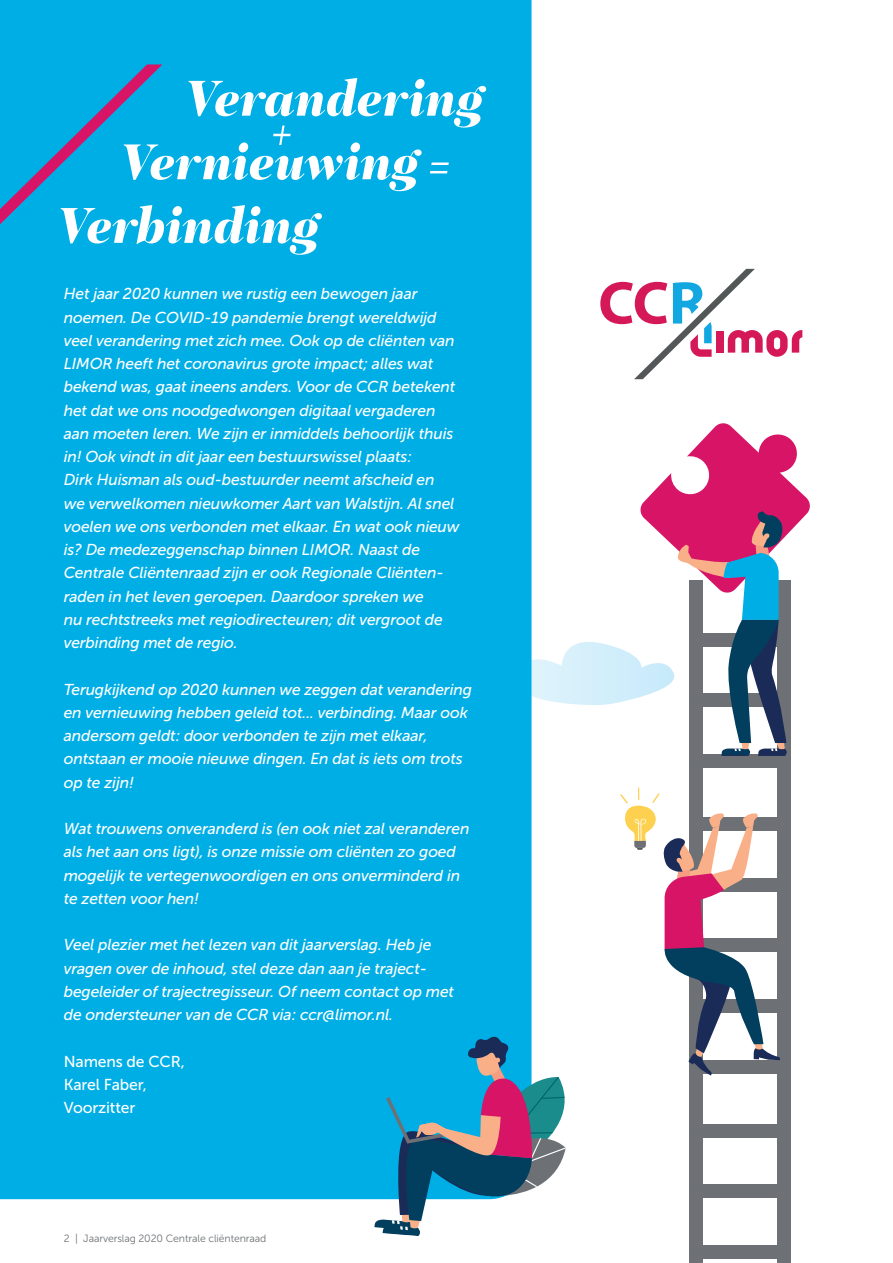
<style>
.page{position:relative;width:893px;height:1263px;background:#fff}
.page>*{position:absolute;margin:0;border:0;box-sizing:border-box;transform-origin:0 0}
.t1{font:italic 900 51.6px "PF Regal Display Pro";letter-spacing:-.01em;color:#fff}
.t2{font:italic 15.75px/23.2px "Museo Sans 500";letter-spacing:-.01em;color:#fff}
.t3{font:15.75px/23.2px "Museo Sans 500";letter-spacing:-.01em;color:#fff}
.t4{font:10.5px "Museo Sans 300";letter-spacing:-.01em;color:#6d7175}
</style>
<div class="page">
<div style="left:689px;top:581px;width:14px;height:682px;background:#6d7175"></div>
<div style="left:777px;top:581px;width:14px;height:682px;background:#6d7175"></div>
<div style="left:691px;top:754px;width:97px;height:13px;background:#6d7175"></div>
<div style="left:691px;top:1124px;width:97px;height:13px;background:#6d7175"></div>
<div style="left:691px;top:1184px;width:97px;height:14px;background:#6d7175"></div>
<div style="left:691px;top:1245px;width:97px;height:13px;background:#6d7175"></div>
<svg style="left:531px;top:422px;width:279px;height:334px"></svg>
<div style="left:0;top:0;width:531px;height:1199px;background:#00aee6"></div>
<svg style="left:600px;top:269px;width:202px;height:110px"></svg>
<svg style="left:620px;top:787px;width:160px;height:288px"></svg>
<svg style="left:374px;top:1035px;width:192px;height:201px"></svg>
<svg style="left:0;top:64px;width:162px;height:160px;background:#139fda"></svg>
<svg style="left:430px;top:171px;width:17px;height:2px"></svg>
<hr style="left:431px;top:162px;width:18px;height:3px;background:#fff">
<svg style="left:273px;top:125px;width:18px;height:20px"></svg>
<h1 class="t1" style="left:185px;top:67px;width:300px">Verandering</h1>
<h1 class="t1" style="left:121px;top:130px;width:300px">Vernieuwing</h1>
<h1 class="t1" style="left:58px;top:194px;width:264px">Verbinding</h1>
<p class="t2" style="left:64px;top:282px;width:397px">Het jaar 2020 kunnen we rustig een bewogen jaar noemen. De COVID-19 pandemie brengt wereldwijd veel verandering met zich mee. Ook op de cliënten van LIMOR heeft het coronavirus grote impact; alles wat bekend was, gaat ineens anders. Voor de CCR betekent het dat we ons noodgedwongen digitaal vergaderen aan moeten leren. We zijn er inmiddels behoorlijk thuis in! Ook vindt in dit jaar een bestuurswissel plaats:<br>Dirk Huisman als oud-bestuurder neemt afscheid en we verwelkomen nieuwkomer Aart van Walstijn. Al snel voelen we ons verbonden met elkaar. En wat ook nieuw is? De medezeggenschap binnen LIMOR. Naast de Centrale Cliëntenraad zijn er ook Regionale Cliënten&shy;raden in het leven geroepen. Daardoor spreken we<br>nu rechtstreeks met regiodirecteuren; dit vergroot de verbinding met de regio.</p>
<p class="t2" style="left:64px;top:678px;width:410px">Terugkijkend op 2020 kunnen we zeggen dat verandering en vernieuwing hebben geleid tot... verbinding. Maar ook andersom geldt: door verbonden te zijn met elkaar, ontstaan er mooie nieuwe dingen. En dat is iets om trots op te zijn!</p>
<p class="t2" style="left:64px;top:817px;width:407px">Wat trouwens onveranderd is (en ook niet zal veranderen als het aan ons ligt), is onze missie om cliënten zo goed mogelijk te vertegenwoordigen en ons onverminderd in te zetten voor hen!</p>
<p class="t2" style="left:64px;top:933px;width:392px">Veel plezier met het lezen van dit jaarverslag. Heb je vragen over de inhoud, stel deze dan aan je traject&shy;begeleider of trajectregisseur. Of neem contact op met de ondersteuner van de CCR via: ccr@limor.nl.</p>
<p class="t3" style="left:64px;top:1049px;width:122px">Namens de CCR,<br>Karel Faber,<br>Voorzitter</p>
<p class="t4" style="left:64px;top:1232px;width:204px">2 | Jaarverslag 2020 Centrale cliëntenraad</p>
</div>
